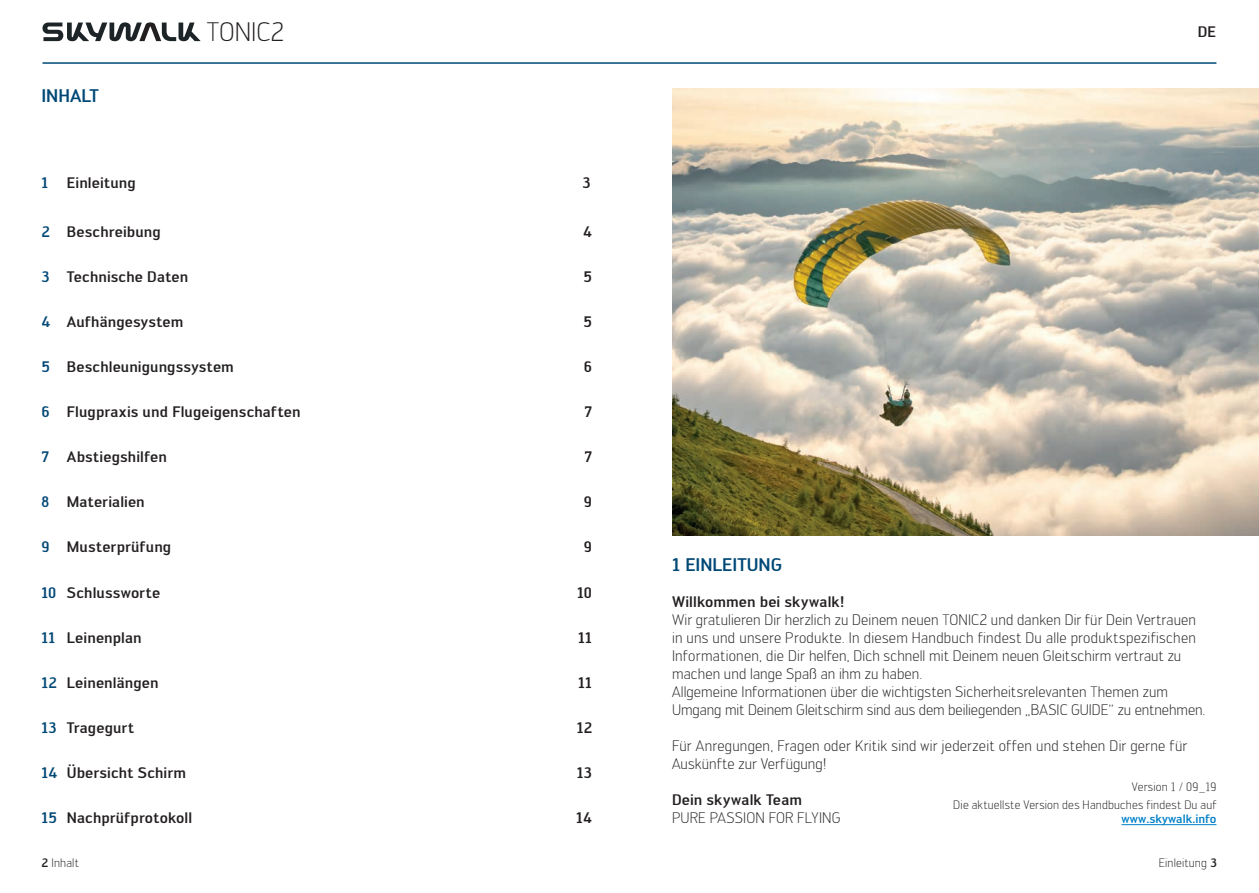
<style>
.page{position:relative;width:1259px;height:893px;background:#fff}
.page>*{position:absolute;margin:0;border:0;box-sizing:border-box;transform-origin:0 0}
.t1{font:300 26.25px "Engel";color:#231f20}
.t2{font:500 18px "Engel";color:#004876}
.t3{font:300 15px/18px "Engel";letter-spacing:.005em;color:#231f20}
.t4{font:500 15px "Engel";letter-spacing:.005em;color:#231f20}
.t5{font:300 12px/18px "Engel";letter-spacing:.015em;color:#231f20;text-align:right}
.t6{font:500 12px "Engel";color:#0080c6}
.s1{color:#004876}
.s2{font-weight:500}
</style>
<div class="page">
<hr style="left:43px;top:62px;width:586px;height:2px;background:#004977">
<hr style="left:629px;top:62px;width:587px;height:2px;background:#004977">
<svg style="left:43px;top:22px;width:158px;height:19px"></svg>
<hr style="left:1121px;top:824px;width:95px;height:1px;background:#0080c6">
<img style="left:672px;top:89px;width:587px;height:446px">
<p class="t2" style="left:41px;top:86px;width:59px">INHALT</p>
<h1 class="t1" style="left:207px;top:17px;width:79px">TONIC2</h1>
<p class="t4" style="left:41px;top:174px;width:96px"><span class="s1">1</span> Einleitung</p>
<p class="t4" style="left:582px;top:174px;width:10px">3</p>
<p class="t4" style="left:41px;top:223px;width:121px"><span class="s1">2</span> Beschreibung</p>
<p class="t4" style="left:583px;top:223px;width:10px">4</p>
<p class="t4" style="left:41px;top:268px;width:148px"><span class="s1">3</span> Technische Daten</p>
<p class="t4" style="left:583px;top:268px;width:10px">5</p>
<p class="t4" style="left:41px;top:313px;width:144px"><span class="s1">4</span> Aufhängesystem</p>
<p class="t4" style="left:583px;top:313px;width:10px">5</p>
<p class="t4" style="left:41px;top:358px;width:194px"><span class="s1">5</span> Beschleunigungssystem</p>
<p class="t4" style="left:584px;top:358px;width:10px">6</p>
<p class="t4" style="left:41px;top:403px;width:261px"><span class="s1">6</span> Flugpraxis und Flugeigenschaften</p>
<p class="t4" style="left:584px;top:403px;width:9px">7</p>
<p class="t4" style="left:41px;top:448px;width:127px"><span class="s1">7</span> Abstiegshilfen</p>
<p class="t4" style="left:584px;top:448px;width:9px">7</p>
<p class="t4" style="left:41px;top:493px;width:105px"><span class="s1">8</span> Materialien</p>
<p class="t4" style="left:584px;top:493px;width:10px">9</p>
<p class="t4" style="left:41px;top:538px;width:131px"><span class="s1">9</span> Musterprüfung</p>
<p class="t4" style="left:584px;top:538px;width:10px">9</p>
<p class="t4" style="left:41px;top:583px;width:120px"><span class="s1">10</span> Schlussworte</p>
<p class="t4" style="left:577px;top:583px;width:17px">10</p>
<p class="t4" style="left:41px;top:628px;width:102px"><span class="s1">11</span> Leinenplan</p>
<p class="t4" style="left:578px;top:628px;width:15px">11</p>
<p class="t4" style="left:41px;top:673px;width:119px"><span class="s1">12</span> Leinenlängen</p>
<p class="t4" style="left:578px;top:673px;width:15px">11</p>
<p class="t4" style="left:41px;top:718px;width:94px"><span class="s1">13</span> Tragegurt</p>
<p class="t4" style="left:577px;top:718px;width:17px">12</p>
<p class="t4" style="left:41px;top:763px;width:146px"><span class="s1">14</span> Übersicht Schirm</p>
<p class="t4" style="left:577px;top:763px;width:17px">13</p>
<p class="t4" style="left:41px;top:808px;width:152px"><span class="s1">15</span> Nachprüfprotokoll</p>
<p class="t4" style="left:576px;top:808px;width:17px">14</p>
<p class="t4" style="left:1197px;top:23px;width:20px">DE</p>
<p class="t2" style="left:672px;top:554px;width:112px">1 EINLEITUNG</p>
<p class="t4" style="left:672px;top:593px;width:174px">Willkommen bei skywalk!</p>
<p class="t3" style="left:672px;top:611px;width:535px">Wir gratulieren Dir herzlich zu Deinem neuen TONIC2 und danken Dir für Dein Vertrauen in uns und unsere Produkte. In diesem Handbuch findest Du alle produktspezifischen Informationen, die Dir helfen, Dich schnell mit Deinem neuen Gleitschirm vertraut zu machen und lange Spaß an ihm zu haben.<br>Allgemeine Informationen über die wichtigsten Sicherheitsrelevanten Themen zum Umgang mit Deinem Gleitschirm sind aus dem beiliegenden „BASIC GUIDE“ zu entnehmen.</p>
<p class="t3" style="left:672px;top:737px;width:517px">Für Anregungen, Fragen oder Kritik sind wir jederzeit offen und stehen Dir gerne für<br>Auskünfte zur Verfügung!</p>
<p class="t4" style="left:672px;top:791px;width:131px">Dein skywalk Team</p>
<p class="t3" style="left:672px;top:809px;width:170px">PURE PASSION FOR FLYING</p>
<p class="t5" style="left:953px;top:778px;width:265px">Version 1 / 09_19<br>Die aktuellste Version des Handbuches findest Du auf</p>
<p class="t6" style="left:1121px;top:812px;width:96px">www.skywalk.info</p>
<p class="t5" style="left:41px;top:854px;width:39px"><span class="s2">2</span> Inhalt</p>
<p class="t5" style="left:1158px;top:854px;width:60px">Einleitung <span class="s2">3</span></p>
</div>
